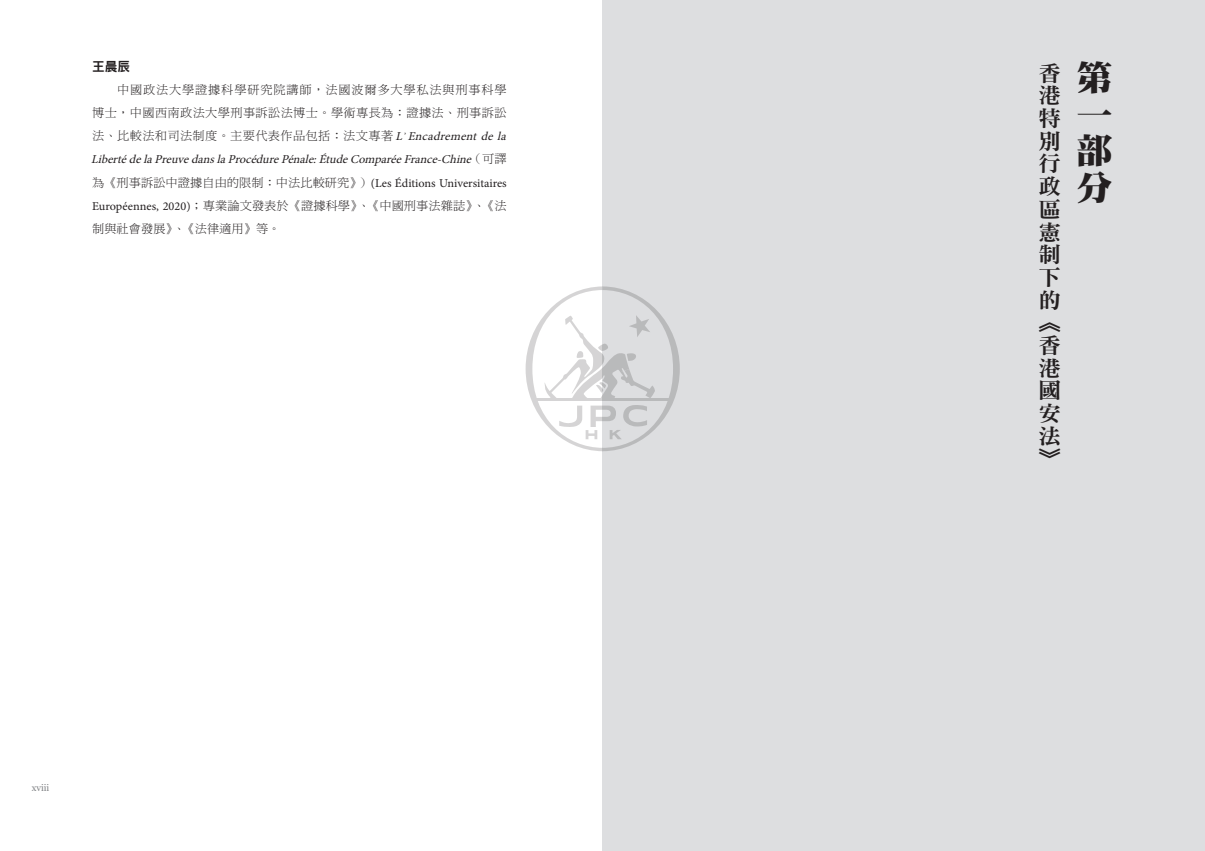
<style>
.page{position:relative;width:1205px;height:851px;background:#fff}
.page>*{position:absolute;margin:0;border:0;box-sizing:border-box;transform-origin:0 0}
.一级标题{font:34.75px/36.5px "DF Ming HK W12";color:#231f20;text-align:justify;scale:1.04 1}
.一级标题副标{font:21.62px/22.6px "DF Ming HK W9";color:#231f20;text-align:justify;scale:1.04 1}
.四级标题副本{font:12.75px "DF Hei HK W9";color:#231f20}
.正文{font:12px/23.1px "DF Ming HK W3";letter-spacing:.025em;color:#231f20}
.t1{font:9.38px "Georgia";color:#808285}
.s1{font-family:"Minion Pro";font-style:italic}
.s2{font-family:"Minion Pro";font-style:italic;font-size:9px}
.s3{font-family:"Minion Pro"}
</style>
<div class="page">
<div style="left:602px;top:0;width:603px;height:850px;background:#dddee0"></div>
<svg style="left:525px;top:286px;width:155px;height:165px"></svg>
<p class="四级标题副本" style="left:92px;top:60px;width:40px">王晨辰</p>
<p class="一级标题副标" style="left:1038px;top:61px;width:23px">香港特別行政區憲制下的︽香港國安法︾</p>
<p class="一级标题" style="left:1076px;top:59px;width:36px">第一部分</p>
<p class="正文" style="left:91px;top:78px;width:420px;text-indent:26px">中國政法大學證據科學研究院講師，法國波爾多大學私法與刑事科學博士，中國西南政法大學刑事訴訟法博士。學術專長為：證據法、刑事訴訟法、比較法和司法制度。主要代表作品包括：法文專著 <span class="s1">L</span><span class="s2">’</span> <span class="s1">Encadrementdela LibertédelaPreuvedanslaProcédurePénale:ÉtudeComparéeFrance-Chine</span>（可譯為《刑事訴訟中證據自由的限制：中法比較研究》）<span class="s3">(Les Éditions Universitaires Européennes, 2020)</span>；專業論文發表於《證據科學》、《中國刑事法雜誌》、《法制與社會發展》、《法律適用》等。</p>
<p class="t1" style="left:32px;top:780px;width:19px">xviii</p>
</div>
